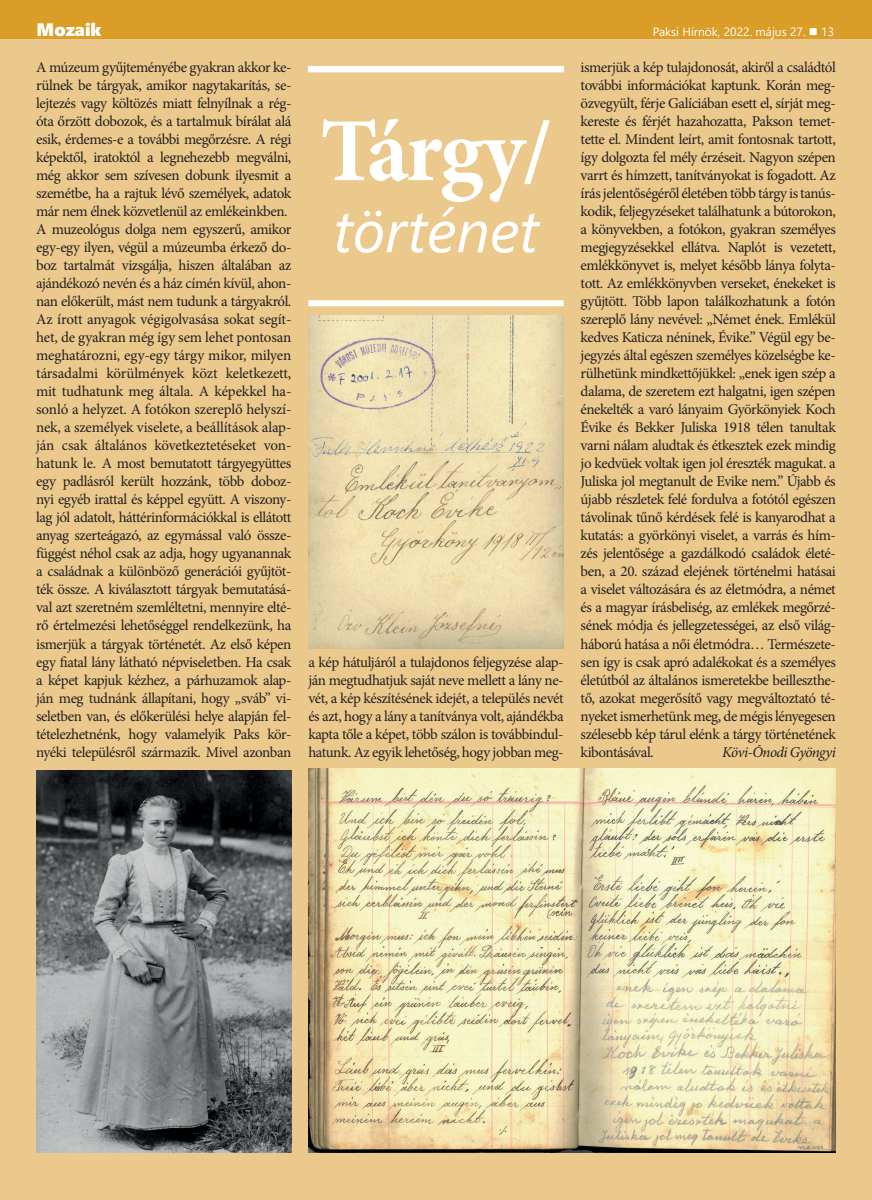
<style>
.page{position:relative;width:872px;height:1200px;background:#fff}
.page>*{position:absolute;margin:0;border:0;box-sizing:border-box;transform-origin:0 0}
.t1{font:700 90px "Minion Pro";letter-spacing:-.03em;color:#fff}
.t2{font:italic 60px "Segoe UI";color:#fff}
.t3{font:18px "Segoe UI Black";color:#fff}
.t4{font:15px/18px "Minion Pro";letter-spacing:-.03em;color:#231f20;text-align:justify}
.t5{font:italic 15px "Minion Pro";letter-spacing:-.035em;color:#231f20}
.t6{font:12px "Segoe UI";color:#fff}
</style>
<div class="page">
<div style="left:0;top:38px;width:872px;height:1161px;background:#ebc98c"></div>
<img style="left:308px;top:768px;width:528px;height:384px">
<img style="left:308px;top:315px;width:255px;height:333px">
<img style="left:36px;top:770px;width:255px;height:382px">
<div style="left:0;top:0;width:872px;height:38px;background:#da9d27"></div>
<div style="left:308px;top:300px;width:255px;height:6px;background:#fff"></div>
<div style="left:308px;top:66px;width:255px;height:6px;background:#fff"></div>
<p class="t3" style="left:37px;top:17px;width:66px">Mozaik</p>
<p class="t4" style="left:36px;top:58px;width:257px;text-align:left">A múzeum gyűjteményébe gyakran akkor ke&shy;rülnek be tárgyak, amikor nagytakarítás, se&shy;lejtezés vagy költözés miatt felnyílnak a rég&shy;óta őrzött dobozok, és a tartalmuk bírálat alá esik, érdemes-e a további megőrzésre. A régi képektől, iratoktól a legnehezebb megválni, még akkor sem szívesen dobunk ilyesmit a szemétbe, ha a rajtuk lévő személyek, adatok már nem élnek közvetlenül az emlékeinkben.<br>A muzeológus dolga nem egyszerű, amikor egy-egy ilyen, végül a múzeumba érkező do&shy;boz tartalmát vizsgálja, hiszen általában az ajándékozó nevén és a ház címén kívül, ahon&shy;nan előkerült, mást nem tudunk a tárgyakról.<br>Az írott anyagok végigolvasása sokat segít&shy;het, de gyakran még így sem lehet pontosan meghatározni, egy-egy tárgy mikor, milyen társadalmi körülmények közt keletkezett, mit tudhatunk meg általa. A képekkel ha&shy;sonló a helyzet. A fotókon szereplő helyszí&shy;nek, a személyek viselete, a beállítások alap&shy;ján csak általános következtetéseket von&shy;hatunk le. A most bemutatott tárgyegyüttes egy padlásról került hozzánk, több doboz&shy;nyi egyéb irattal és képpel együtt. A viszony&shy;lag jól adatolt, háttérinformációkkal is ellátott anyag szerteágazó, az egymással való össze&shy;függést néhol csak az adja, hogy ugyanannak a családnak a különböző generációi gyűjtöt&shy;ték össze. A kiválasztott tárgyak bemutatásá&shy;val azt szeretném szemléltetni, mennyire elté&shy;rő értelmezési lehetőséggel rendelkezünk, ha ismerjük a tárgyak történetét. Az első képen egy fiatal lány látható népviseletben. Ha csak a képet kapjuk kézhez, a párhuzamok alap&shy;ján meg tudnánk állapítani, hogy „sváb” vi&shy;seletben van, és előkerülési helye alapján fel&shy;tételezhetnénk, hogy valamelyik Paks kör&shy;nyéki településről származik. Mivel azonban</p>
<h1 class="t1" style="left:320px;top:88px;width:233px">Tárgy/</h1>
<h2 class="t2" style="left:333px;top:174px;width:207px">történet</h2>
<p class="t4" style="left:308px;top:652px;width:257px">a kép hátuljáról a tulajdonos feljegyzése alap&shy;ján megtudhatjuk saját neve mellett a lány ne&shy;vét, a kép készítésének idejét, a település nevét és azt, hogy a lány a tanítványa volt, ajándékba kapta tőle a képet, több szálon is továbbindul&shy;hatunk. Az egyik lehetőség, hogy jobban meg-</p>
<p class="t6" style="left:653px;top:20px;width:183px">Paksi Hírnök, 2022. május 27. ■ 13</p>
<p class="t4" style="left:580px;top:58px;width:257px">ismerjük a kép tulajdonosát, akiről a családtól további információkat kaptunk. Korán meg&shy;özvegyült, férje Galíciában esett el, sírját meg&shy;kereste és férjét hazahozatta, Pakson temet&shy;tette el. Mindent leírt, amit fontosnak tartott, így dolgozta fel mély érzéseit. Nagyon szépen varrt és hímzett, tanítványokat is fogadott. Az írás jelentőségéről életében több tárgy is tanús&shy;kodik, feljegyzéseket találhatunk a bútorokon, a könyvekben, a fotókon, gyakran személyes megjegyzésekkel ellátva. Naplót is vezetett, emlékkönyvet is, melyet később lánya folyta&shy;tott. Az emlékkönyvben verseket, énekeket is gyűjtött. Több lapon találkozhatunk a fotón szereplő lány nevével: „Német ének. Emlékül kedves Katicza néninek, Évike.” Végül egy be&shy;jegyzés által egészen személyes közelségbe ke&shy;rülhetünk mindkettőjükkel: „enek igen szép a dalama, de szeretem ezt halgatni, igen szépen énekelték a varó lányaim Györkönyiek Koch Évike és Bekker Juliska 1918 télen tanultak varni nálam aludtak és étkesztek ezek mindig jo kedvüek voltak igen jol éreszték magukat. a Juliska jol megtanult de Evike nem.” Újabb és újabb részletek felé fordulva a fotótól egészen távolinak tűnő kérdések felé is kanyarodhat a kutatás: a györkönyi viselet, a varrás és hím&shy;zés jelentősége a gazdálkodó családok életé&shy;ben, a 20. század elejének történelmi hatásai a viselet változására és az életmódra, a német és a magyar írásbeliség, az emlékek megőrzé&shy;sének módja és jellegzetességei, az első világ&shy;háború hatása a női életmódra… Természete&shy;sen így is csak apró adalékokat és a személyes életútból az általános ismeretekbe beilleszthe&shy;tő, azokat megerősítő vagy megváltoztató té&shy;nyeket ismerhetünk meg, de mégis lényegesen szélesebb kép tárul elénk a tárgy történetének kibontásával.</p>
<p class="t5" style="left:722px;top:741px;width:115px">Kövi-Ónodi Gyöngyi</p>
</div>
